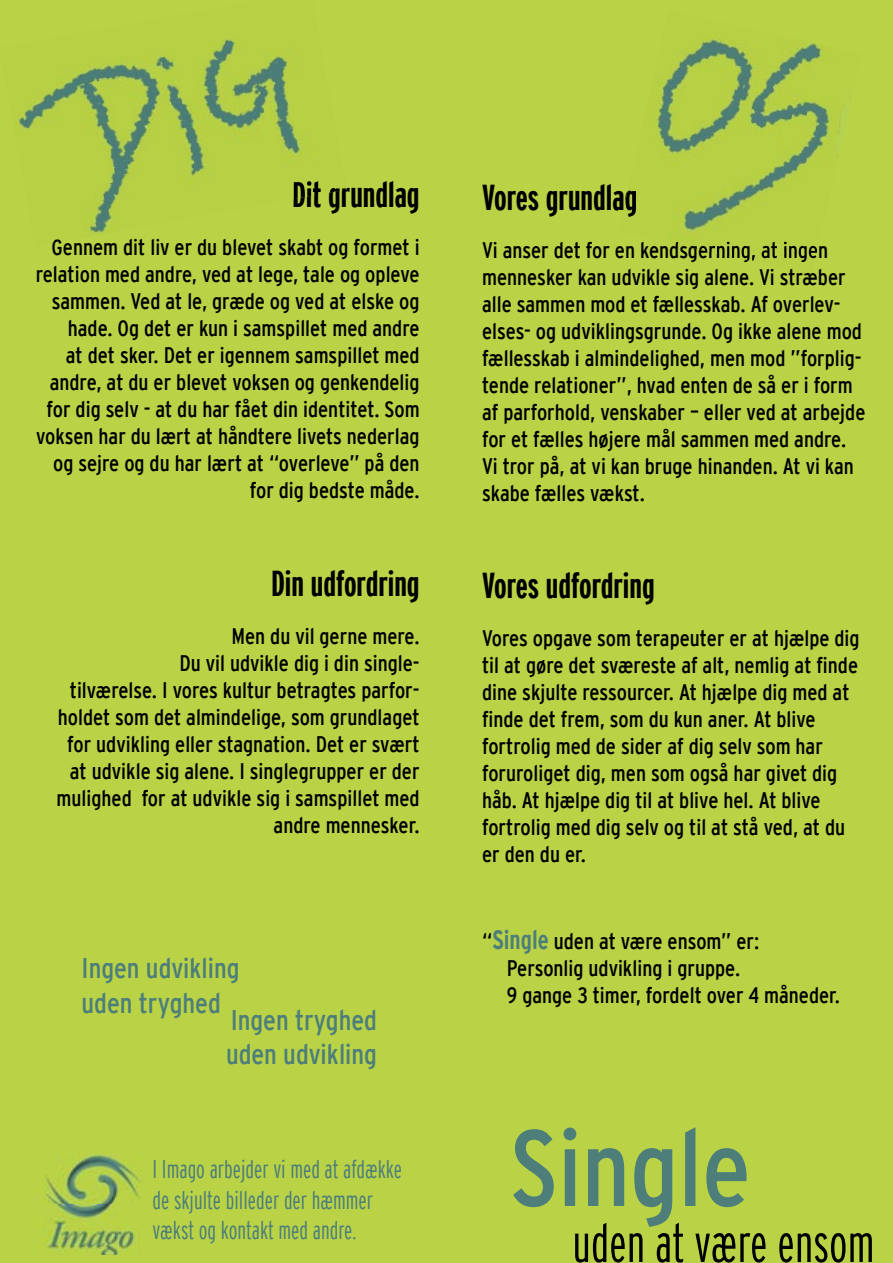
<style>
.page{position:relative;width:893px;height:1263px;background:#bad346}
.page>*{position:absolute;margin:0;border:0;box-sizing:border-box;transform-origin:0 0}
.t1{font:condensed 108px "Interstate";color:#4e7e7a}
.t2{font:300 extra-condensed 54px "Interstate";color:#000}
.t3{font:700 extra-condensed 36px "Interstate";color:#000}
.t4{font:condensed 28.5px/34.2px "Interstate";color:#4e7e7a}
.t5{font:300 extra-condensed 25.5px/30.6px "Interstate";color:#4e7e7a}
.t6{font:condensed 22.5px/27px "Interstate";color:#000}
.s1{font-weight:700;font-size:27px;color:#4e7e7a}
</style>
<div class="page">
<img style="left:45px;top:1154px;width:95px;height:101px">
<img style="left:18px;top:39px;width:286px;height:196px">
<img style="left:294px;top:181px;width:53px;height:18px">
<svg style="left:53px;top:239px;width:8px;height:4px"></svg>
<img style="left:655px;top:33px;width:196px;height:236px">
<img style="left:623px;top:190px;width:13px;height:27px">
<img style="left:663px;top:242px;width:156px;height:20px">
<img style="left:790px;top:269px;width:22px;height:6px">
<h3 class="t3" style="left:292px;top:175px;width:129px">Dit grundlag</h3>
<p class="t6" style="left:36px;top:234px;width:385px;text-align:right">Gennem dit liv er du blevet skabt og formet i relation med andre, ved at lege, tale og opleve sammen. Ved at le, græde og ved at elske og hade. Og det er kun i samspillet med andre<br>at det sker. Det er igennem samspillet med andre, at du er blevet voksen og genkendelig for dig selv - at du har fået din identitet. Som voksen har du lært at håndtere livets nederlag og sejre og du har lært at “overleve” på den for dig bedste måde.</p>
<h3 class="t3" style="left:271px;top:563px;width:150px">Din udfordring</h3>
<p class="t6" style="left:57px;top:622px;width:365px;text-align:right">Men du vil gerne mere.<br>Du vil udvikle dig i din single-<br>tilværelse. I vores kultur betragtes parfor&shy;holdet som det almindelige, som grundlaget for udvikling eller stagnation. Det er svært at udvikle sig alene. I singlegrupper er der mulighed for at udvikle sig i samspillet med andre mennesker.</p>
<p class="t4" style="left:82px;top:951px;width:160px">Ingen udvikling uden tryghed</p>
<p class="t4" style="left:226px;top:1002px;width:152px">Ingen tryghed uden udvikling</p>
<p class="t5" style="left:153px;top:1153px;width:251px">I Imago arbejder vi med at afdække de skjulte billeder der hæmmer vækst og kontakt med andre.</p>
<h3 class="t3" style="left:482px;top:177px;width:157px">Vores grundlag</h3>
<p class="t6" style="left:482px;top:236px;width:385px">Vi anser det for en kendsgerning, at ingen mennesker kan udvikle sig alene. Vi stræber alle sammen mod et fællesskab. Af overlev&shy;elses- og udviklingsgrunde. Og ikke alene mod fællesskab i almindelighed, men mod ”forplig&shy;tende relationer”, hvad enten de så er i form af parforhold, venskaber – eller ved at arbejde for et fælles højere mål sammen med andre.<br>Vi tror på, at vi kan bruge hinanden. At vi kan skabe fælles vækst.</p>
<h3 class="t3" style="left:482px;top:566px;width:174px">Vores udfordring</h3>
<p class="t6" style="left:482px;top:625px;width:379px">Vores opgave som terapeuter er at hjælpe dig til at gøre det sværeste af alt, nemlig at finde dine skjulte ressourcer. At hjælpe dig med at finde det frem, som du kun aner. At blive fortrolig med de sider af dig selv som har foruroliget dig, men som også har givet dig håb. At hjælpe dig til at blive hel. At blive fortrolig med dig selv og til at stå ved, at du er den du er.</p>
<p class="t6" style="left:507px;top:927px;width:335px;text-indent:-25px">“<span class="s1">Single</span> uden at være ensom” er:<br>Personlig udvikling i gruppe.<br>9 gange 3 timer, fordelt over 4 måneder.</p>
<h1 class="t1" style="left:510px;top:1108px;width:242px">Single</h1>
<h2 class="t2" style="left:572px;top:1212px;width:304px">uden at være ensom</h2>
</div>
